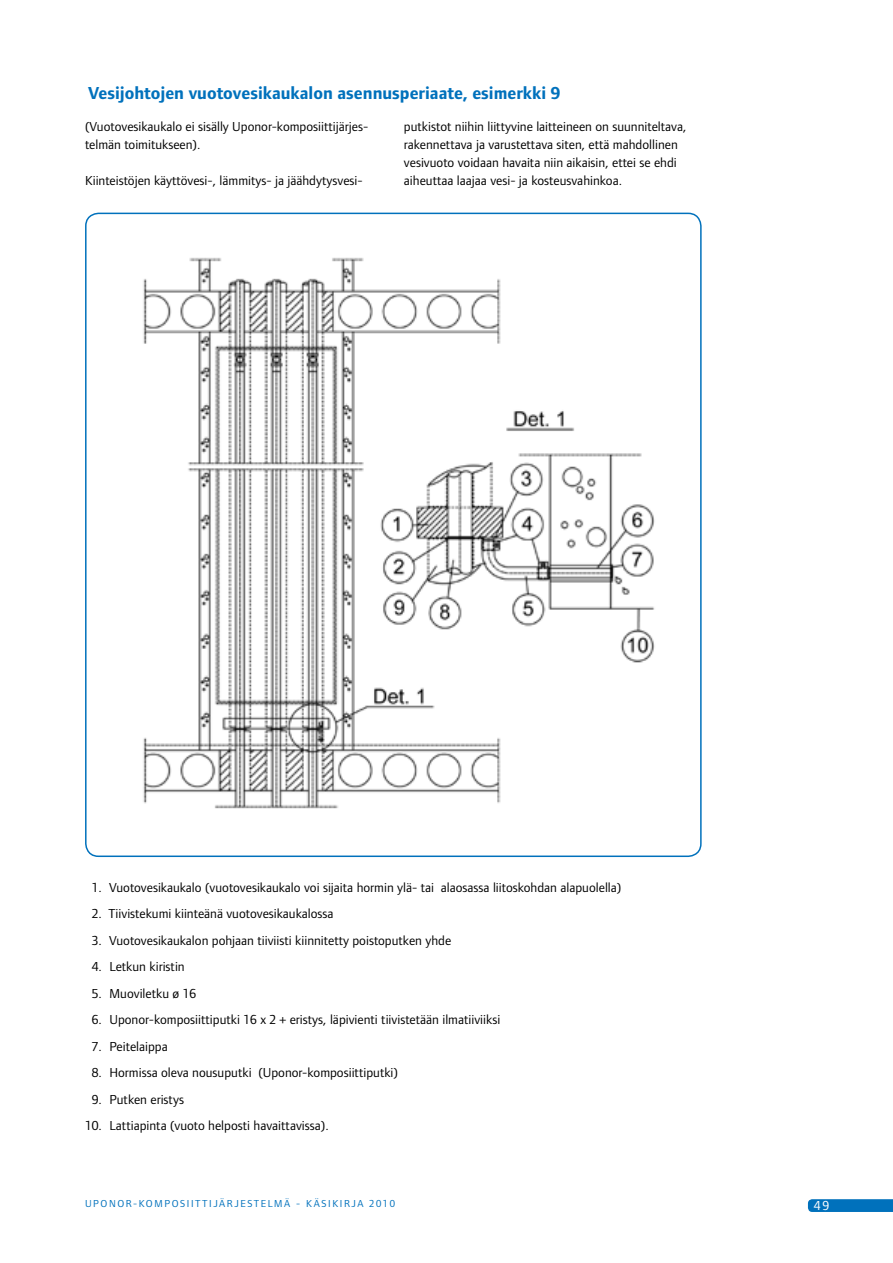
<style>
.page{position:relative;width:893px;height:1263px;background:#fff}
.page>*{position:absolute;margin:0;border:0;box-sizing:border-box;transform-origin:0 0}
.t1{font:700 18px "Foundry Form Sans";color:#0071bc}
.t2{font:13.5px/18px "Foundry Form Sans";color:#000}
.t3{font:13.5px "Foundry Form Sans";color:#fff}
.t4{font:10.5px "Foundry Form Sans";letter-spacing:.15em;color:#0071bc}
</style>
<div class="page">
<svg style="left:808px;top:1199px;width:85px;height:13px"></svg>
<img style="left:143px;top:257px;width:512px;height:552px">
<h1 class="t1" style="left:88px;top:83px;width:474px">Vesijohtojen vuotovesikaukalon asennusperiaate, esimerkki 9</h1>
<p class="t2" style="left:85px;top:117px;width:285px">(Vuotovesikaukalo ei sisälly Uponor-komposiittijärjes&shy;telmän toimitukseen).</p>
<p class="t2" style="left:85px;top:171px;width:279px">Kiinteistöjen käyttövesi-, lämmitys- ja jäähdytysvesi-</p>
<p class="t2" style="left:404px;top:117px;width:284px">putkistot niihin liittyvine laitteineen on suunniteltava, rakennettava ja varustettava siten, että mahdollinen vesivuoto voidaan havaita niin aikaisin, ettei se ehdi aiheuttaa laajaa vesi- ja kosteusvahinkoa.</p>
<p class="t2" style="left:92px;top:878px;width:531px">1. Vuotovesikaukalo (vuotovesikaukalo voi sijaita hormin ylä- tai alaosassa liitoskohdan alapuolella)</p>
<p class="t2" style="left:92px;top:904px;width:243px">2. Tiivistekumi kiinteänä vuotovesikaukalossa</p>
<p class="t2" style="left:92px;top:931px;width:361px">3. Vuotovesikaukalon pohjaan tiiviisti kiinnitetty poistoputken yhde</p>
<p class="t2" style="left:92px;top:957px;width:94px">4. Letkun kiristin</p>
<p class="t2" style="left:92px;top:984px;width:106px">5. Muoviletku ø 16</p>
<p class="t2" style="left:92px;top:1010px;width:410px">6. Uponor-komposiittiputki 16 x 2 + eristys, läpivienti tiivistetään ilmatiiviiksi</p>
<p class="t2" style="left:92px;top:1037px;width:78px">7. Peitelaippa</p>
<p class="t2" style="left:92px;top:1063px;width:308px">8. Hormissa oleva nousuputki (Uponor-komposiittiputki)</p>
<p class="t2" style="left:92px;top:1090px;width:94px">9. Putken eristys</p>
<p class="t2" style="left:85px;top:1116px;width:245px">10. Lattiapinta (vuoto helposti havaittavissa).</p>
<p class="t4" style="left:85px;top:1198px;width:311px">UPONOR-KOMPOSIITTIJÄRJESTELMÄ - KÄSIKIRJA 2010</p>
<p class="t3" style="left:814px;top:1198px;width:17px">49</p>
</div>
